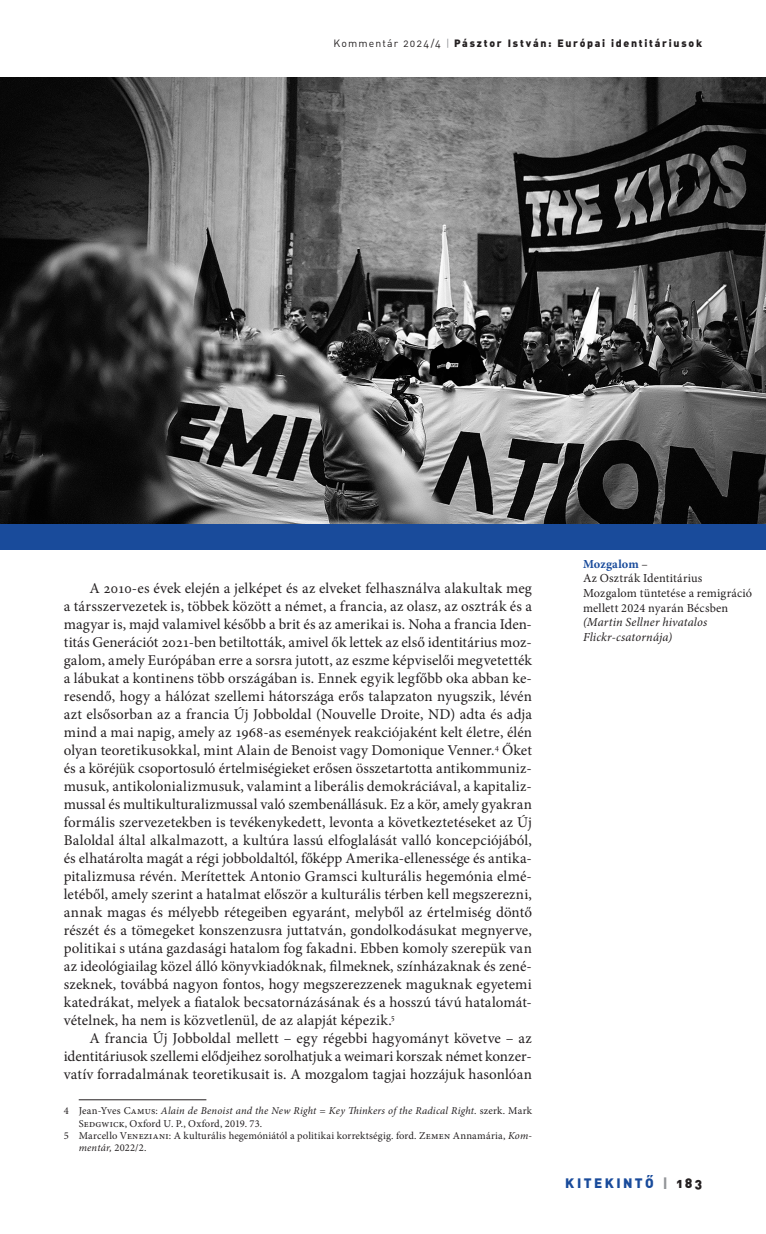
<style>
.page{position:relative;width:766px;height:1234px;background:#fff}
.page>*{position:absolute;margin:0;border:0;box-sizing:border-box;transform-origin:0 0}
._9_-_kenyér_2_---_10_pt{font:15px/18px "Minion Pro";letter-spacing:.005em;color:#231f20;text-align:justify}
.t1{font:13.5px "DIN Alt Blk PFL";letter-spacing:.2em;color:#194b9b}
._1000_-_képaláírás{font:12.3px/14.7px "Minion Pro";letter-spacing:.02em;color:#231f20}
._1000_-_képaláírás-2{font:italic 12.3px/14.7px "Minion Pro";letter-spacing:.01em;color:#231f20}
._20_-_lábjegyzet{font:10.5px/12.3px "Minion Pro";letter-spacing:.02em;color:#231f20}
.t2{font:10.5px "DIN Alt Blk PFL";letter-spacing:.175em;color:#231f20}
.s1{font-family:"DIN Alt PFL"}
.s2{font-family:"DIN Alt PFL";color:#939598}
.s3{font-style:italic}
.s4{font-weight:700;color:#194b9b}
.s5{color:#939598}
.s6{color:#231f20}
</style>
<div class="page">
<hr style="left:79px;top:1099px;width:127px;height:1px;background:#231f20">
<img style="left:0;top:77px;width:765px;height:447px">
<div style="left:0;top:524px;width:765px;height:26px;background:#194b9b"></div>
<p class="t2" style="left:333px;top:36px;width:370px"><span class="s1">Kommentár 2024/4</span> <span class="s2">|</span> Pásztor István: Európai identitáriusok</p>
<p class="_9_-_kenyér_2_---_10_pt" style="left:64px;top:579px;width:469px;text-indent:26px">A 2010-es évek elején a jelképet és az elveket felhasználva alakultak meg a társszervezetek is, többek között a német, a francia, az olasz, az osztrák és a magyar is, majd valamivel később a brit és az amerikai is. Noha a francia Iden&shy;titás Generációt 2021-ben betiltották, amivel ők lettek az első identitárius moz&shy;galom, amely Európában erre a sorsra jutott, az eszme képviselői megvetették a lábukat a kontinens több országában is. Ennek egyik legfőbb oka abban ke&shy;resendő, hogy a hálózat szellemi hátországa erős talapzaton nyugszik, lévén azt elsősorban az a francia Új Jobboldal (Nouvelle Droite, ND) adta és adja mind a mai napig, amely az 1968-as események reakciójaként kelt életre, élén olyan teoretikusokkal, mint Alain de Benoist vagy Domonique Venner.<sup>4</sup> Őket és a köréjük csoportosuló értelmiségieket erősen összetartotta antikommuniz&shy;musuk, antikolonializmusuk, valamint a liberális demokráciával, a kapitaliz&shy;mussal és multikulturalizmussal való szembenállásuk. Ez a kör, amely gyakran formális szervezetekben is tevékenykedett, levonta a következtetéseket az Új Baloldal által alkalmazott, a kultúra lassú elfoglalását valló koncepciójából, és elhatárolta magát a régi jobboldaltól, főképp Amerika-ellenessége és antika&shy;pitalizmusa révén. Merítettek Antonio Gramsci kulturális hegemónia elmé&shy;letéből, amely szerint a hatalmat először a kulturális térben kell megszerezni, annak magas és mélyebb rétegeiben egyaránt, melyből az értelmiség döntő részét és a tömegeket konszenzusra juttatván, gondolkodásukat megnyerve, politikai s utána gazdasági hatalom fog fakadni. Ebben komoly szerepük van az ideológiailag közel álló könyvkiadóknak, filmeknek, színházaknak és zené&shy;szeknek, továbbá nagyon fontos, hogy megszerezzenek maguknak egyetemi katedrákat, melyek a fiatalok becsatornázásának és a hosszú távú hatalomát&shy;vételnek, ha nem is közvetlenül, de az alapját képezik.<sup>5</sup></p>
<p class="_9_-_kenyér_2_---_10_pt" style="left:64px;top:1029px;width:469px;text-indent:26px">A francia Új Jobboldal mellett – egy régebbi hagyományt követve – az identitáriusok szellemi elődjeihez sorolhatjuk a weimari korszak német konzer&shy;vatív forradalmának teoretikusait is. A mozgalom tagjai hozzájuk hasonlóan</p>
<p class="_20_-_lábjegyzet" style="left:79px;top:1104px;width:455px;text-indent:-15px">4 Jean-Yves Camus: <span class="s3">Alain de Benoist and the New Right = Key Thinkers of the Radical Right</span>. szerk. Mark<br>Sedgwick, Oxford U. P., Oxford, 2019. 73.</p>
<p class="_20_-_lábjegyzet" style="left:79px;top:1129px;width:453px;text-indent:-15px">5 Marcello Veneziani: A kulturális hegemóniától a politikai korrektségig. ford. Zemen Annamária, <span class="s3">Kom&shy;mentár,</span> 2022/2.</p>
<p class="_1000_-_képaláírás" style="left:583px;top:556px;width:170px"><span class="s4">Mozgalom</span> –<br>Az Osztrák Identitárius<br>Mozgalom tüntetése a remigráció mellett 2024 nyarán Bécsben</p>
<p class="_1000_-_képaláírás-2" style="left:583px;top:615px;width:126px">(Martin Sellner hivatalos<br>Flickr-csatornája)</p>
<p class="t1" style="left:565px;top:1173px;width:138px">KITEKINTŐ <span class="s5">|</span> <span class="s6">183</span></p>
</div>
